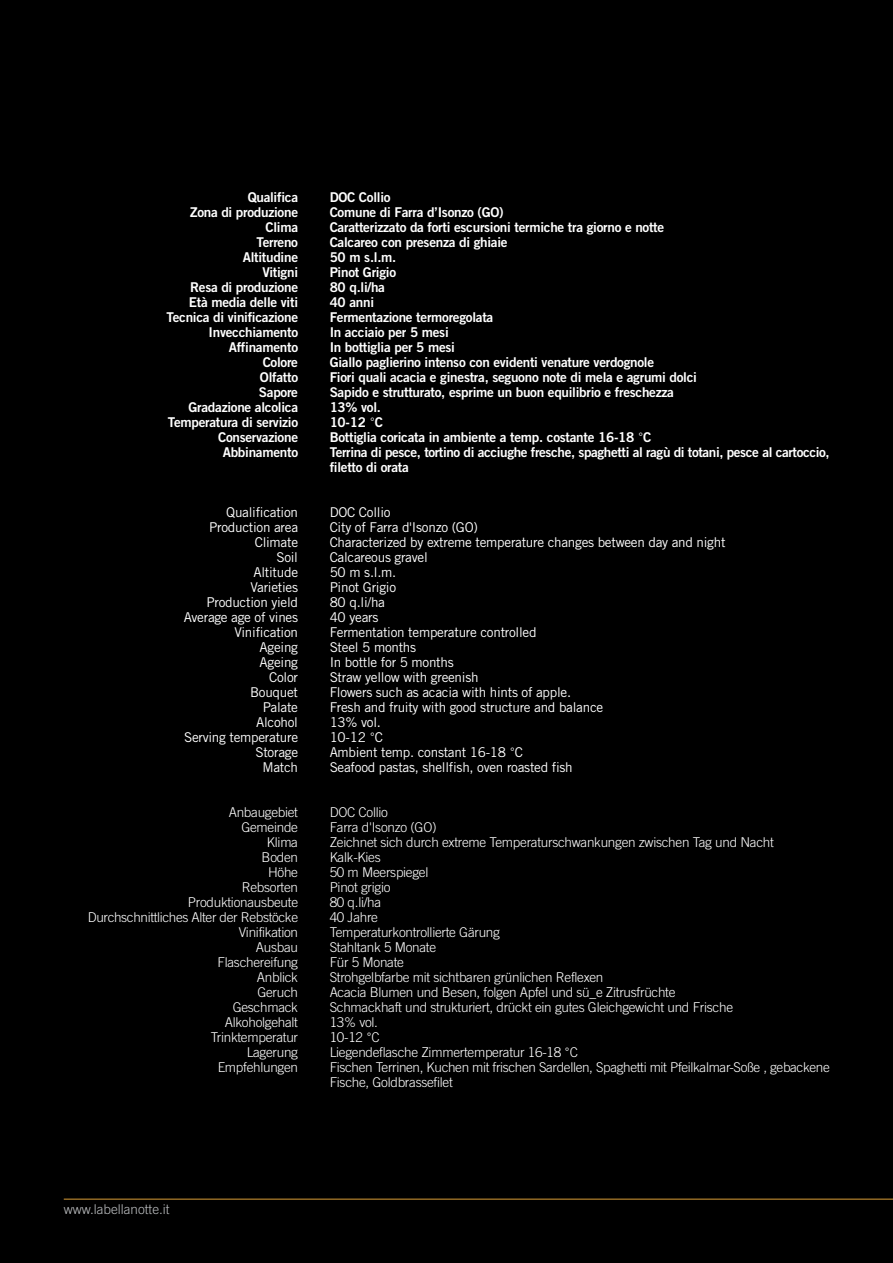
<style>
.page{position:relative;width:893px;height:1263px;background:#fff}
.page>*{position:absolute;margin:0;border:0;box-sizing:border-box;transform-origin:0 0}
.t1{font:13.5px/15px "Trade Gothic Bold Two";letter-spacing:-.02em;color:#fff;text-align:right}
.t2{font:300 13.5px/15px "Trade Gothic";letter-spacing:-.02em;color:#fff;text-align:right}
.t3{font:13.5px/15px "Trade Gothic";letter-spacing:-.02em;color:#fff;text-align:right}
.t4{font:300 13.5px "Trade Gothic";color:#bcbec0}
</style>
<div class="page">
<div style="left:0;top:0;width:892px;height:1263px;background:#000"></div>
<hr style="left:64px;top:1199px;width:828px;height:1px;background:#db9f37">
<p class="t1" style="left:166px;top:191px;width:133px">Qualifica<br>Zona di produzione<br>Clima<br>Terreno<br>Altitudine<br>Vitigni<br>Resa di produzione<br>Età media delle viti<br>Tecnica di vinificazione<br>Invecchiamento<br>Affinamento<br>Colore<br>Olfatto<br>Sapore<br>Gradazione alcolica<br>Temperatura di servizio<br>Conservazione<br>Abbinamento</p>
<p class="t3" style="left:184px;top:506px;width:116px">Qualification<br>Production area<br>Climate<br>Soil<br>Altitude<br>Varieties<br>Production yield<br>Average age of vines<br>Vinification<br>Ageing<br>Ageing<br>Color<br>Bouquet<br>Palate<br>Alcohol<br>Serving temperature<br>Storage<br>Match</p>
<p class="t2" style="left:88px;top:806px;width:212px">Anbaugebiet<br>Gemeinde<br>Klima<br>Boden<br>Höhe<br>Rebsorten<br>Produktionausbeute<br>Durchschnittliches Alter der Rebstöcke<br>Vinifikation<br>Ausbau<br>Flaschereifung<br>Anblick<br>Geruch<br>Geschmack<br>Alkoholgehalt<br>Trinktemperatur<br>Lagerung<br>Empfehlungen</p>
<p class="t1" style="left:329px;top:191px;width:501px;text-align:left">DOC Collio<br>Comune di Farra d’Isonzo (GO)<br>Caratterizzato da forti escursioni termiche tra giorno e notte<br>Calcareo con presenza di ghiaie<br>50 m s.l.m.<br>Pinot Grigio<br>80 q.li/ha<br>40 anni<br>Fermentazione termoregolata<br>In acciaio per 5 mesi<br>In bottiglia per 5 mesi<br>Giallo paglierino intenso con evidenti venature verdognole<br>Fiori quali acacia e ginestra, seguono note di mela e agrumi dolci<br>Sapido e strutturato, esprime un buon equilibrio e freschezza<br>13% vol.<br>10-12 C<br>Bottiglia coricata in ambiente a temp. costante 16-18 C<br>Terrina di pesce, tortino di acciughe fresche, spaghetti al ragù di totani, pesce al cartoccio, filetto di orata</p>
<p class="t3" style="left:329px;top:506px;width:397px;text-align:left">DOC Collio<br>City of Farra d'Isonzo (GO)<br>Characterized by extreme temperature changes between day and night<br>Calcareous gravel<br>50 m s.l.m.<br>Pinot Grigio<br>80 q.li/ha<br>40 years<br>Fermentation temperature controlled<br>Steel 5 months<br>In bottle for 5 months<br>Straw yellow with greenish<br>Flowers such as acacia with hints of apple.<br>Fresh and fruity with good structure and balance<br>13% vol.<br>10-12 C<br>Ambient temp. constant 16-18 C<br>Seafood pastas, shellfish, oven roasted fish</p>
<p class="t2" style="left:329px;top:806px;width:501px;text-align:left">DOC Collio<br>Farra d'Isonzo (GO)<br>Zeichnet sich durch extreme Temperaturschwankungen zwischen Tag und Nacht<br>Kalk-Kies<br>50 m Meerspiegel<br>Pinot grigio<br>80 q.li/ha<br>40 Jahre<br>Temperaturkontrollierte Gärung<br>Stahltank 5 Monate<br>Für 5 Monate<br>Strohgelbfarbe mit sichtbaren grünlichen Reflexen<br>Acacia Blumen und Besen, folgen Apfel und sü_e Zitrusfrüchte<br>Schmackhaft und strukturiert, drückt ein gutes Gleichgewicht und Frische<br>13% vol.<br>10-12 C<br>Liegendeflasche Zimmertemperatur 16-18 C<br>Fischen Terrinen, Kuchen mit frischen Sardellen, Spaghetti mit Pfeilkalmar-Soße , gebackene<br>Fische, Goldbrassefilet</p>
<p class="t4" style="left:64px;top:1204px;width:107px">www.labellanotte.it</p>
</div>
